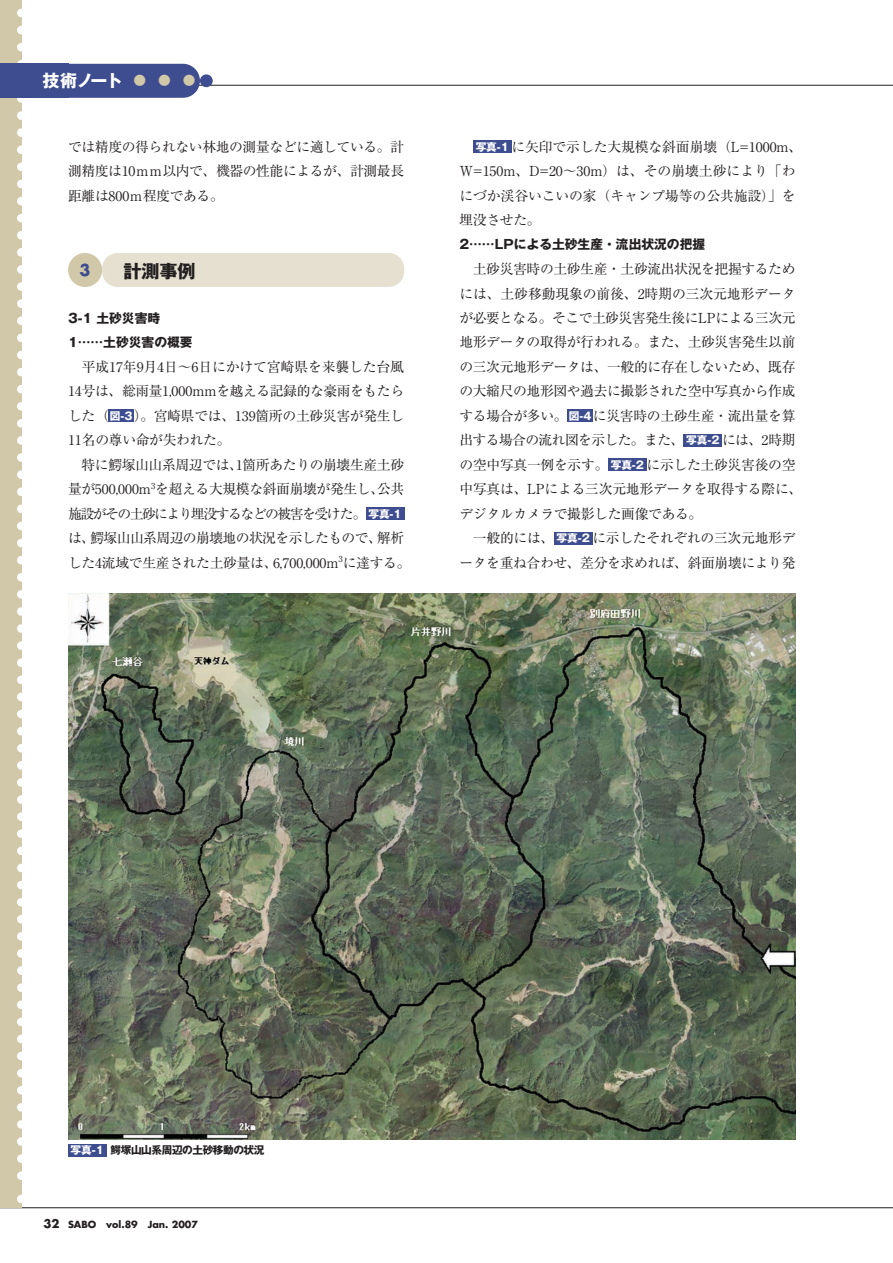
<style>
.page{position:relative;width:893px;height:1263px;background:#fff}
.page>*{position:absolute;margin:0;border:0;box-sizing:border-box;transform-origin:0 0}
.t1{font:700 18.15px "Gothic MB101";color:#231f20}
.t2{font:700 16.95px "Gothic MB101";letter-spacing:-.07em;color:#fff}
.t3{font:700 15.9px "Futura";color:#3e4d8f}
.t4{font:13.8px/24.5px "Ryumin";letter-spacing:-.025em;color:#231f20}
.t5{font:13.8px/24.5px "Ryumin";letter-spacing:-.045em;color:#231f20}
.t6{font:700 12.75px/24.5px "Gothic MB101";color:#231f20}
.t7{font:700 10.65px "Gothic MB101";color:#fff}
.t8{font:700 10.65px "Gothic MB101";letter-spacing:-.04em;color:#231f20}
.t9{font:700 9.6px "Futura";color:#231f20}
.s1{font-size:12.75px;color:#d1c8a9}
.s2{color:#fff}
.s3{font-size:11.7px}
</style>
<div class="page">
<div style="left:554px;top:532px;width:38px;height:12px;background:#3e4d8f"></div>
<div style="left:608px;top:458px;width:38px;height:13px;background:#3e4d8f"></div>
<div style="left:683px;top:434px;width:39px;height:13px;background:#3e4d8f"></div>
<div style="left:567px;top:409px;width:26px;height:13px;background:#3e4d8f"></div>
<div style="left:473px;top:141px;width:38px;height:12px;background:#3e4d8f"></div>
<hr style="left:0;top:1208px;width:892px;height:1px;background:#231f20">
<hr style="left:0;top:85px;width:892px;height:1px;background:#231f20">
<svg style="left:0;top:0;width:200px;height:1203px"></svg>
<div style="left:0;top:64px;width:68px;height:34px;background:#3e4d8f"></div>
<div style="left:200px;top:74px;width:13px;height:13px;background:#3e4d8f;border-radius:50%"></div>
<img style="left:68px;top:593px;width:727px;height:546px">
<div style="left:68px;top:1144px;width:38px;height:13px;background:#3e4d8f"></div>
<div style="left:102px;top:253px;width:302px;height:34px;background:#e5e0cf;border-radius:16px"></div>
<div style="left:68px;top:253px;width:34px;height:34px;background:#d1c8a9;border-radius:50%"></div>
<div style="left:366px;top:507px;width:38px;height:13px;background:#3e4d8f"></div>
<div style="left:108px;top:409px;width:26px;height:13px;background:#3e4d8f"></div>
<p class="t2" style="left:43px;top:74px;width:155px">技術ノート <span class="s1">●　●　●</span></p>
<p class="t4" style="left:68px;top:136px;width:337px;text-align:justify">では精度の得られない林地の測量などに適している。計測精度は10ｍｍ以内で、機器の性能によるが、計測最長距離は800ｍ程度である。</p>
<h1 class="t1" style="left:123px;top:265px;width:74px">計測事例</h1>
<p class="t6" style="left:68px;top:307px;width:126px">3-1 土砂災害時<br>1……土砂災害の概要</p>
<p class="t4" style="left:68px;top:356px;width:337px;text-align:justify;text-indent:14px">平成17年9月4日～6日にかけて宮崎県を来襲した台風14号は、総雨量1,000mmを越える記録的な豪雨をもたらした（</p>
<p class="t3" style="left:80px;top:262px;width:12px">3</p>
<p class="t4" style="left:68px;top:405px;width:337px;text-indent:66px">）。宮崎県では、139箇所の土砂災害が発生し<br>11名の尊い命が失われた。</p>
<p class="t4" style="left:68px;top:454px;width:344px;text-indent:13px">特に鰐塚山山系周辺では、1箇所あたりの崩壊生産土砂量が500,000m<sup>3</sup>を超える大規模な斜面崩壊が発生し、公共施設がその土砂により埋没するなどの被害を受けた。<br>は、鰐塚山山系周辺の崩壊地の状況を示したもので、解析した4流域で生産された土砂量は、6,700,000m<sup>3</sup>に達する。</p>
<p class="t7" style="left:110px;top:412px;width:24px">図-3</p>
<p class="t7" style="left:368px;top:510px;width:35px">写真-1</p>
<p class="t4" style="left:459px;top:136px;width:344px;text-indent:52px">に矢印で示した大規模な斜面崩壊（L=1000m、<br>W=150m、D=20～30m）は、その崩壊土砂により「わにづか渓谷いこいの家（キャンプ場等の公共施設）」を埋没させた。</p>
<p class="t6" style="left:459px;top:234px;width:247px">2……LPによる土砂生産・流出状況の把握</p>
<p class="t4" style="left:459px;top:259px;width:337px;text-align:justify;text-indent:13px">土砂災害時の土砂生産・土砂流出状況を把握するためには、土砂移動現象の前後、2時期の三次元地形データが必要となる。そこで土砂災害発生後にLPによる三次元地形データの取得が行われる。また、土砂災害発生以前の三次元地形データは、一般的に存在しないため、既存の大縮尺の地形図や過去に撮影された空中写真から作成する場合が多い。</p>
<p class="t7" style="left:475px;top:143px;width:35px">写真-1</p>
<p class="t5" style="left:459px;top:405px;width:337px;text-indent:133px">に災害時の土砂生産・流出量を算出する場合の流れ図を示した。また、</p>
<p class="t7" style="left:569px;top:412px;width:24px">図-4</p>
<p class="t4" style="left:722px;top:430px;width:75px">には、2時期</p>
<p class="t7" style="left:686px;top:436px;width:35px">写真-2</p>
<p class="t4" style="left:459px;top:454px;width:150px">の空中写真一例を示す。</p>
<p class="t4" style="left:646px;top:454px;width:150px">に示した土砂災害後の空</p>
<p class="t4" style="left:459px;top:479px;width:344px">中写真は、LPによる三次元地形データを取得する際に、</p>
<p class="t4" style="left:459px;top:503px;width:244px">デジタルカメラで撮影した画像である。</p>
<p class="t4" style="left:473px;top:528px;width:83px">一般的には、</p>
<p class="t7" style="left:610px;top:461px;width:35px">写真-2</p>
<p class="t4" style="left:459px;top:528px;width:337px;text-align:right">に示したそれぞれの三次元地形デ<br>ータを重ね合わせ、差分を求めれば、斜面崩壊により発</p>
<p class="t7" style="left:556px;top:534px;width:35px">写真-2</p>
<p class="t8" style="left:71px;top:1146px;width:195px"><span class="s2">写真-1</span> 鰐塚山山系周辺の土砂移動の状況</p>
<p class="t9" style="left:43px;top:1220px;width:156px"><span class="s3">32</span> SABO vol.89 Jan. 2007</p>
</div>
